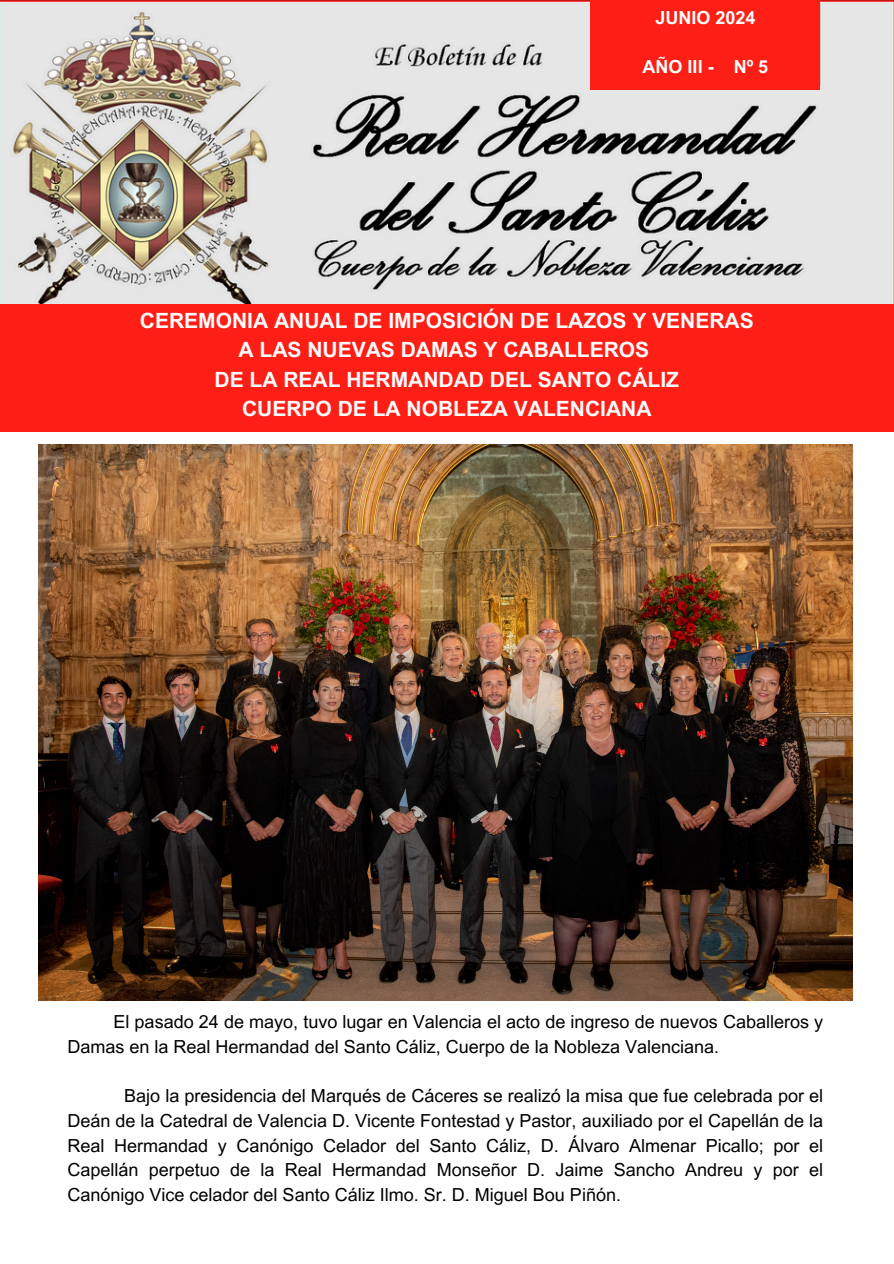
<style>
.page{position:relative;width:894px;height:1264px;background:#fff}
.page>*{position:absolute;margin:0;border:0;box-sizing:border-box;transform-origin:0 0}
.t1{font:700 21px/29.2px "Arial MT Pro";color:#fdfdfd;text-align:center}
.t2{font:18px/24.8px "Arial MT Pro";color:#000}
.t3{font:700 18px "Arial MT Pro";color:#fff}
</style>
<div class="page">
<img style="left:0;top:0;width:893px;height:304px">
<div style="left:590px;top:0;width:230px;height:89px;background:#fd1f16"></div>
<div style="left:0;top:304px;width:893px;height:128px;background:#fd1f16"></div>
<img style="left:38px;top:444px;width:814px;height:556px">
<h2 class="t3" style="left:655px;top:11px;width:102px">JUNIO 2024</h2>
<h2 class="t3" style="left:642px;top:60px;width:127px">AÑO III - Nº 5</h2>
<h1 class="t1" style="left:140px;top:309px;width:615px">CEREMONIA ANUAL DE IMPOSICIÓN DE LAZOS Y VENERAS A LAS NUEVAS DAMAS Y CABALLEROS<br>DE LA REAL HERMANDAD DEL SANTO CÁLIZ<br>CUERPO DE LA NOBLEZA VALENCIANA</h1>
<p class="t2" style="left:67px;top:1011px;width:757px;text-indent:46px">El pasado 24 de mayo, tuvo lugar en Valencia el acto de ingreso de nuevos Caballeros y<br>Damas en la Real Hermandad del Santo Cáliz, Cuerpo de la Nobleza Valenciana.</p>
<p class="t2" style="left:67px;top:1085px;width:757px;text-align:justify;text-indent:57px">Bajo la presidencia del Marqués de Cáceres se realizó la misa que fue celebrada por el Deán de la Catedral de Valencia D. Vicente Fontestad y Pastor, auxiliado por el Capellán de la Real Hermandad y Canónigo Celador del Santo Cáliz, D. Álvaro Almenar Picallo; por el Capellán perpetuo de la Real Hermandad Monseñor D. Jaime Sancho Andreu y por el Canónigo Vice celador del Santo Cáliz Ilmo. Sr. D. Miguel Bou Piñón.</p>
</div>
